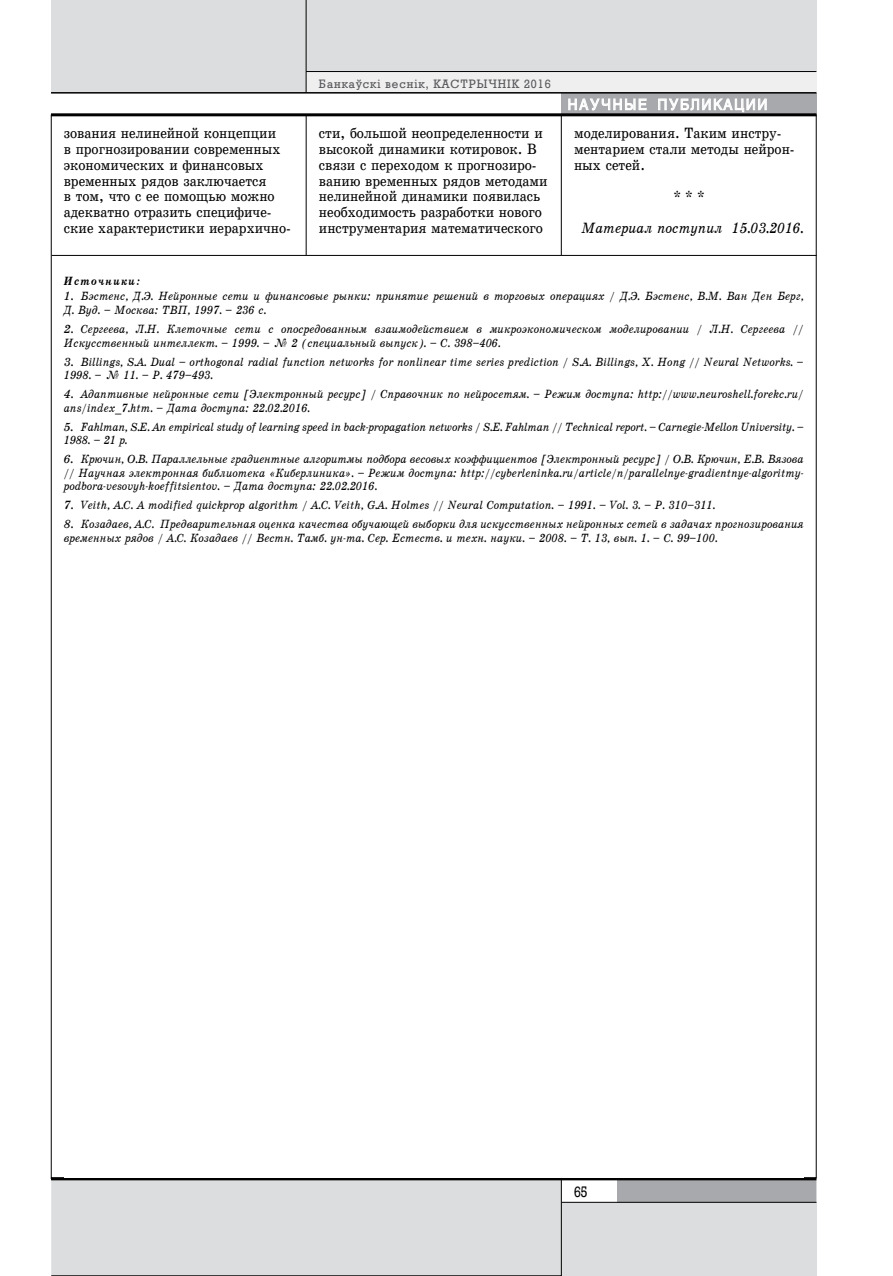
<style>
.page{position:relative;width:893px;height:1276px;background:#fff}
.page>*{position:absolute;margin:0;border:0;box-sizing:border-box;transform-origin:0 0}
.t1{font:15px/15.8px "School Book C";color:#000;scale:.9 1}
.t2{font:15px "School Book C Italic";color:#000;scale:.9 1}
.t3{font:15px "AG Helvetica";letter-spacing:.14em;color:#fff;scale:.9 1}
.t4{font:15px "Rodeo";color:#000;scale:.9 1}
.t5{font:12px/13.5px "School Book C Italic";color:#000}
.t6{font:12px/13.5px "School Book C Italic";letter-spacing:-.02em;color:#000}
.t7{font:12px "Rodeo";letter-spacing:.08em;color:#58595b}
.t8{font:italic 12px "School Book C Bold";letter-spacing:.1em;color:#000;scale:.9 1}
</style>
<div class="page">
<div style="left:51px;top:0;width:255px;height:93px;background:#dcddde"></div>
<div style="left:306px;top:0;width:510px;height:72px;background:#dcddde"></div>
<div style="left:306px;top:72px;width:510px;height:21px;background:#efeff0"></div>
<hr style="left:306px;top:0;width:1px;height:93px;background:#000">
<hr style="left:306px;top:71px;width:510px;height:1px;background:#000">
<div style="left:561px;top:1202px;width:255px;height:73px;background:#dcddde"></div>
<svg style="left:616px;top:1180px;width:200px;height:22px;background:#a3a5a8"></svg>
<div style="left:51px;top:1180px;width:511px;height:96px;background:#dcddde"></div>
<hr style="left:562px;top:1202px;width:254px;height:1px;background:#000">
<div style="left:561px;top:94px;width:255px;height:21px;background:#a7a9ac"></div>
<svg style="left:568px;top:98px;width:79px;height:13px"></svg>
<svg style="left:658px;top:98px;width:109px;height:14px"></svg>
<hr style="left:51px;top:113px;width:765px;height:3px;background:#000">
<hr style="left:51px;top:1177px;width:765px;height:3px;background:#000">
<hr style="left:306px;top:115px;width:1px;height:1063px;background:#000">
<hr style="left:561px;top:115px;width:1px;height:1063px;background:#000">
<hr style="left:51px;top:92px;width:765px;height:2px;background:#000">
<hr style="left:52px;top:255px;width:765px;height:1px;background:#000">
<p class="t7" style="left:319px;top:77px;width:233px">Банкаўскі веснік, кастрычнік 2016</p>
<p class="t3" style="left:568px;top:96px;width:223px">Научные публикации</p>
<p class="t1" style="left:64px;top:125px;width:254px">зования нелинейной концепции<br>в прогнозировании современных экономических и финансовых временных рядов заключается<br>в том, что с ее помощью можно адекватно отразить специфиче&shy;ские характеристики иерархично-</p>
<p class="t1" style="left:319px;top:125px;width:256px">сти, большой неопределенности и высокой динамики котировок. В связи с переходом к прогнозиро&shy;ванию временных рядов методами нелинейной динамики появилась необходимость разработки нового инструментария математического</p>
<p class="t1" style="left:574px;top:125px;width:247px">моделирования. Таким инстру&shy;ментарием стали методы нейрон&shy;ных сетей.</p>
<p class="t1" style="left:673px;top:188px;width:36px">* * *</p>
<p class="t2" style="left:581px;top:219px;width:249px">Материал поступил 15.03.2016.</p>
<p class="t8" style="left:64px;top:274px;width:86px">Источники:</p>
<p class="t5" style="left:64px;top:290px;width:741px">1. Бэстенс, Д.Э. Нейронные сети и финансовые рынки: принятие решений в торговых операциях / Д.Э. Бэстенс, В.М. Ван Ден Берг,<br>Д. Вуд. – Москва: ТВП, 1997. – 236 с.</p>
<p class="t5" style="left:64px;top:322px;width:741px">2. Сергеева, Л.Н. Клеточные сети с опосредованным взаимодействием в микроэкономическом моделировании / Л.Н. Сергеева //<br>Искусственный интеллект. – 1999. – № 2 (специальный выпуск). – С. 398–406.</p>
<p class="t5" style="left:64px;top:355px;width:741px">3. Billings, S.A. Dual – orthogonal radial function networks for nonlinear time series prediction / S.A. Billings, X. Hong // Neural Networks. –<br>1998. – № 11. – P. 479–493.</p>
<p class="t5" style="left:64px;top:387px;width:741px">4. Адаптивные нейронные сети [Электронный ресурс] / Справочник по нейросетям. – Режим доступа: http://www.neuroshell.forekc.ru/ ans/index_7.htm. – Дата доступа: 22.02.2016.</p>
<p class="t6" style="left:64px;top:420px;width:741px">5. Fahlman, S.E. An empirical study of learning speed in back-propagation networks / S.E. Fahlman // Technical report. – Carnegie-Mellon University. –<br>1988. – 21 p.</p>
<p class="t5" style="left:64px;top:452px;width:741px;text-align:justify">6. Крючин, О.В. Параллельные градиентные алгоритмы подбора весовых коэффициентов [Электронный ресурс] / О.В. Крючин, Е.В. Вязова // Научная электронная библиотека «Киберлиника». – Режим доступа: http://cyberleninka.ru/article/n/parallelnye-gradientnye-algoritmy&shy;podbora-vesovyh-koeffitsientov. – Дата доступа: 22.02.2016.</p>
<p class="t5" style="left:64px;top:498px;width:653px">7. Veith, A.C. A modified quickprop algorithm / A.C. Veith, G.A. Holmes // Neural Computation. – 1991. – Vol. 3. – P. 310–311.</p>
<p class="t5" style="left:64px;top:517px;width:741px">8. Козадаев, А.С. Предварительная оценка качества обучающей выборки для искусственных нейронных сетей в задачах прогнозирования временных рядов / А.С. Козадаев // Вестн. Тамб. ун-та. Сер. Естеств. и техн. науки. – 2008. – Т. 13, вып. 1. – С. 99–100.</p>
<p class="t4" style="left:574px;top:1183px;width:16px">65</p>
</div>
